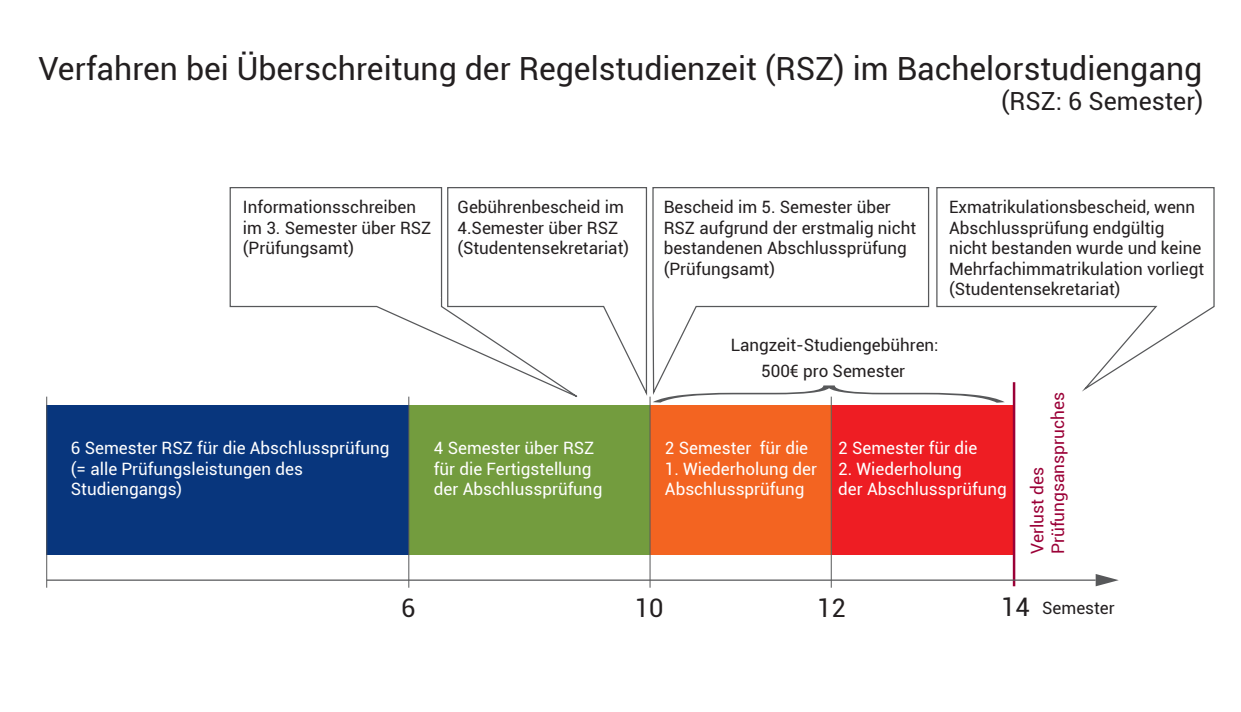
<style>
.page{position:relative;width:1241px;height:712px;background:#fff}
.page>*{position:absolute;margin:0;border:0;box-sizing:border-box;transform-origin:0 0}
.t1{font:100 353.62px "Roboto";color:#57585a;scale:.17 1}
.t2{font:31.88px "Roboto";color:#231f20}
.t3{font:25.5px "Roboto";color:#231f20}
.t4{font:25px "Roboto";color:#231f20}
.t5{font:17.38px/20.8px "Roboto";color:#9b0137}
.t6{font:17px/20.4px "Roboto";color:#231f20}
.t7{font:17px/20.4px "Roboto";color:#fff}
</style>
<div class="page">
<div style="left:831px;top:404px;width:181px;height:150px;background:#ee1d23"></div>
<hr style="left:1012px;top:382px;width:3px;height:204px;background:#9b0137">
<div style="left:47px;top:404px;width:362px;height:150px;background:#08367d"></div>
<div style="left:409px;top:404px;width:241px;height:150px;background:#739c3e"></div>
<div style="left:650px;top:404px;width:181px;height:150px;background:#f36421"></div>
<hr style="left:47px;top:579px;width:1048px;height:2px;background:#57585a">
<svg style="left:1095px;top:574px;width:23px;height:12px"></svg>
<hr style="left:46px;top:396px;width:1px;height:191px;background:#57585a">
<hr style="left:408px;top:396px;width:1px;height:191px;background:#57585a">
<hr style="left:830px;top:396px;width:1px;height:191px;background:#57585a">
<hr style="left:649px;top:396px;width:1px;height:191px;background:#57585a">
<svg style="left:936px;top:187px;width:279px;height:207px"></svg>
<svg style="left:229px;top:187px;width:217px;height:217px"></svg>
<svg style="left:446px;top:187px;width:201px;height:210px"></svg>
<svg style="left:652px;top:187px;width:277px;height:210px"></svg>
<h2 class="t2" style="left:38px;top:46px;width:1165px">Verfahren bei Überschreitung der Regelstudienzeit (RSZ) im Bachelorstudiengang</h2>
<h3 class="t4" style="left:1001px;top:84px;width:204px">(RSZ: 6 Semester)</h3>
<p class="t6" style="left:243px;top:196px;width:190px">Informationsschreiben im 3. Semester über RSZ (Prüfungsamt)</p>
<p class="t6" style="left:457px;top:196px;width:173px">Gebührenbescheid im<br>4.Semester über RSZ (Studentensekretariat)</p>
<p class="t6" style="left:949px;top:196px;width:257px">Exmatrikulationsbescheid, wenn<br>Abschlussprüfung endgültig nicht bestanden wurde und keine<br>Mehrfachimmatrikulation vorliegt (Studentensekretariat)</p>
<p class="t6" style="left:663px;top:196px;width:254px">Bescheid im 5. Semester über<br>RSZ aufgrund der erstmalig nicht bestandenen Abschlussprüfung (Prüfungsamt)</p>
<p class="t6" style="left:730px;top:332px;width:209px;line-height:25.5px;text-align:center">Langzeit-Studiengebühren:<br>500€ pro Semester</p>
<h1 class="t1" style="left:558px;top:403px;width:115px;rotate:-90deg">}</h1>
<p class="t7" style="left:71px;top:437px;width:320px">6 Semester RSZ für die Abschlussprüfung (= alle Prüfungsleistungen des<br>Studiengangs)</p>
<p class="t7" style="left:434px;top:437px;width:170px">4 Semester über RSZ für die Fertigstellung der Abschlussprüfung</p>
<p class="t7" style="left:665px;top:437px;width:145px">2 Semester für die</p>
<p class="t7" style="left:665px;top:458px;width:154px">1. Wiederholung der<br>Abschlussprüfung</p>
<p class="t7" style="left:838px;top:437px;width:140px">2 Semester für die</p>
<p class="t7" style="left:838px;top:458px;width:170px">2. Wiederholung<br>der Abschlussprüfung</p>
<p class="t5" style="left:1026px;top:554px;width:164px;rotate:-90deg">Verlust des<br>Prüfungsanspruches</p>
<h3 class="t3" style="left:401px;top:589px;width:16px">6</h3>
<h3 class="t3" style="left:635px;top:589px;width:30px">10</h3>
<h3 class="t3" style="left:817px;top:589px;width:30px">12</h3>
<h3 class="t3" style="left:1001px;top:589px;width:30px">14</h3>
<p class="t6" style="left:1042px;top:597px;width:74px">Semester</p>
</div>
